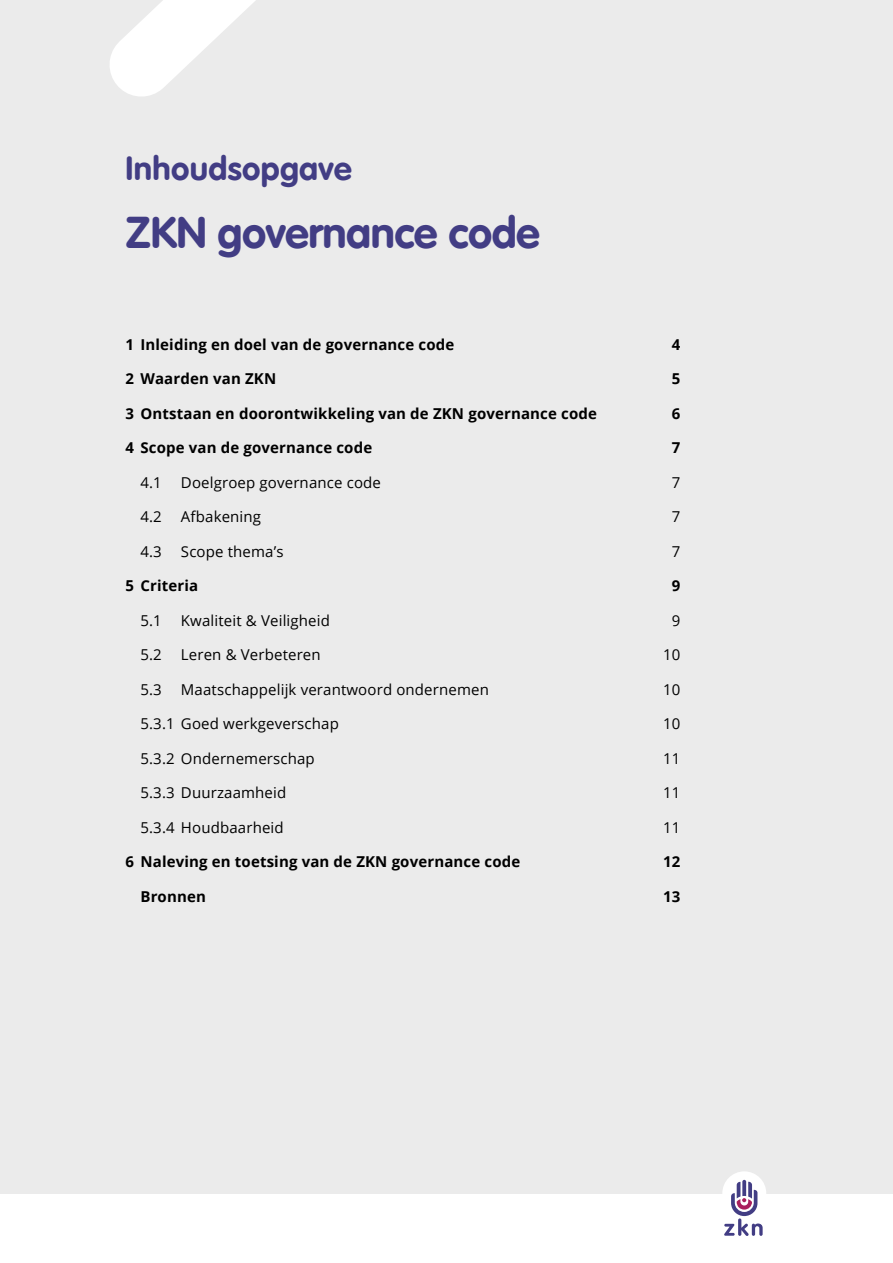
<style>
.page{position:relative;width:893px;height:1263px;background:#fff}
.page>*{position:absolute;margin:0;border:0;box-sizing:border-box;transform-origin:0 0}
.t1{font:43.5px "VAG Rounded Bold";letter-spacing:-.01em;color:#423d84}
.t2{font:33px "VAG Rounded Bold";letter-spacing:.01em;color:#423d84}
.t3{font:15px "Open Sans";letter-spacing:.01em;color:#000}
.t4{font:700 15px "Open Sans";letter-spacing:.01em;color:#000}
</style>
<div class="page">
<div style="left:0;top:0;width:893px;height:1193px;background:#ebebeb"></div>
<div style="left:722px;top:1171px;width:44px;height:44px;background:#fff;border-radius:50%"></div>
<svg style="left:724px;top:1180px;width:39px;height:56px"></svg>
<svg style="left:110px;top:0;width:146px;height:96px"></svg>
<h2 class="t2" style="left:125px;top:149px;width:228px">Inhoudsopgave</h2>
<h1 class="t1" style="left:125px;top:207px;width:416px">ZKN governance code</h1>
<p class="t4" style="left:125px;top:333px;width:330px">1 Inleiding en doel van de governance code</p>
<p class="t4" style="left:672px;top:333px;width:10px">4</p>
<p class="t4" style="left:125px;top:368px;width:152px">2 Waarden van ZKN</p>
<p class="t4" style="left:672px;top:368px;width:10px">5</p>
<p class="t4" style="left:125px;top:402px;width:473px">3 Ontstaan en doorontwikkeling van de ZKN governance code</p>
<p class="t4" style="left:672px;top:402px;width:10px">6</p>
<p class="t4" style="left:125px;top:437px;width:248px">4 Scope van de governance code</p>
<p class="t4" style="left:672px;top:437px;width:10px">7</p>
<p class="t3" style="left:140px;top:472px;width:23px">4.1</p>
<p class="t3" style="left:181px;top:472px;width:202px">Doelgroep governance code</p>
<p class="t3" style="left:672px;top:472px;width:10px">7</p>
<p class="t3" style="left:140px;top:506px;width:23px">4.2</p>
<p class="t3" style="left:181px;top:506px;width:82px">Afbakening</p>
<p class="t3" style="left:672px;top:506px;width:10px">7</p>
<p class="t3" style="left:140px;top:541px;width:23px">4.3</p>
<p class="t3" style="left:181px;top:541px;width:104px">Scope thema’s</p>
<p class="t3" style="left:672px;top:541px;width:10px">7</p>
<p class="t4" style="left:125px;top:575px;width:74px">5 Criteria</p>
<p class="t4" style="left:672px;top:575px;width:10px">9</p>
<p class="t3" style="left:140px;top:610px;width:23px">5.1</p>
<p class="t3" style="left:181px;top:610px;width:151px">Kwaliteit &amp; Veiligheid</p>
<p class="t3" style="left:672px;top:610px;width:10px">9</p>
<p class="t3" style="left:140px;top:644px;width:23px">5.2</p>
<p class="t3" style="left:181px;top:644px;width:141px">Leren &amp; Verbeteren</p>
<p class="t3" style="left:663px;top:644px;width:19px">10</p>
<p class="t3" style="left:140px;top:679px;width:23px">5.3</p>
<p class="t3" style="left:181px;top:679px;width:309px">Maatschappelijk verantwoord ondernemen</p>
<p class="t3" style="left:663px;top:679px;width:19px">10</p>
<p class="t3" style="left:140px;top:713px;width:200px">5.3.1 Goed werkgeverschap</p>
<p class="t3" style="left:663px;top:713px;width:19px">10</p>
<p class="t3" style="left:140px;top:748px;width:176px">5.3.2 Ondernemerschap</p>
<p class="t3" style="left:663px;top:748px;width:19px">11</p>
<p class="t3" style="left:140px;top:782px;width:147px">5.3.3 Duurzaamheid</p>
<p class="t3" style="left:663px;top:782px;width:19px">11</p>
<p class="t3" style="left:140px;top:817px;width:145px">5.3.4 Houdbaarheid</p>
<p class="t3" style="left:663px;top:817px;width:19px">11</p>
<p class="t4" style="left:125px;top:851px;width:396px">6 Naleving en toetsing van de ZKN governance code</p>
<p class="t4" style="left:663px;top:851px;width:19px">12</p>
<p class="t4" style="left:140px;top:885px;width:67px">Bronnen</p>
<p class="t4" style="left:663px;top:885px;width:19px">13</p>
</div>
